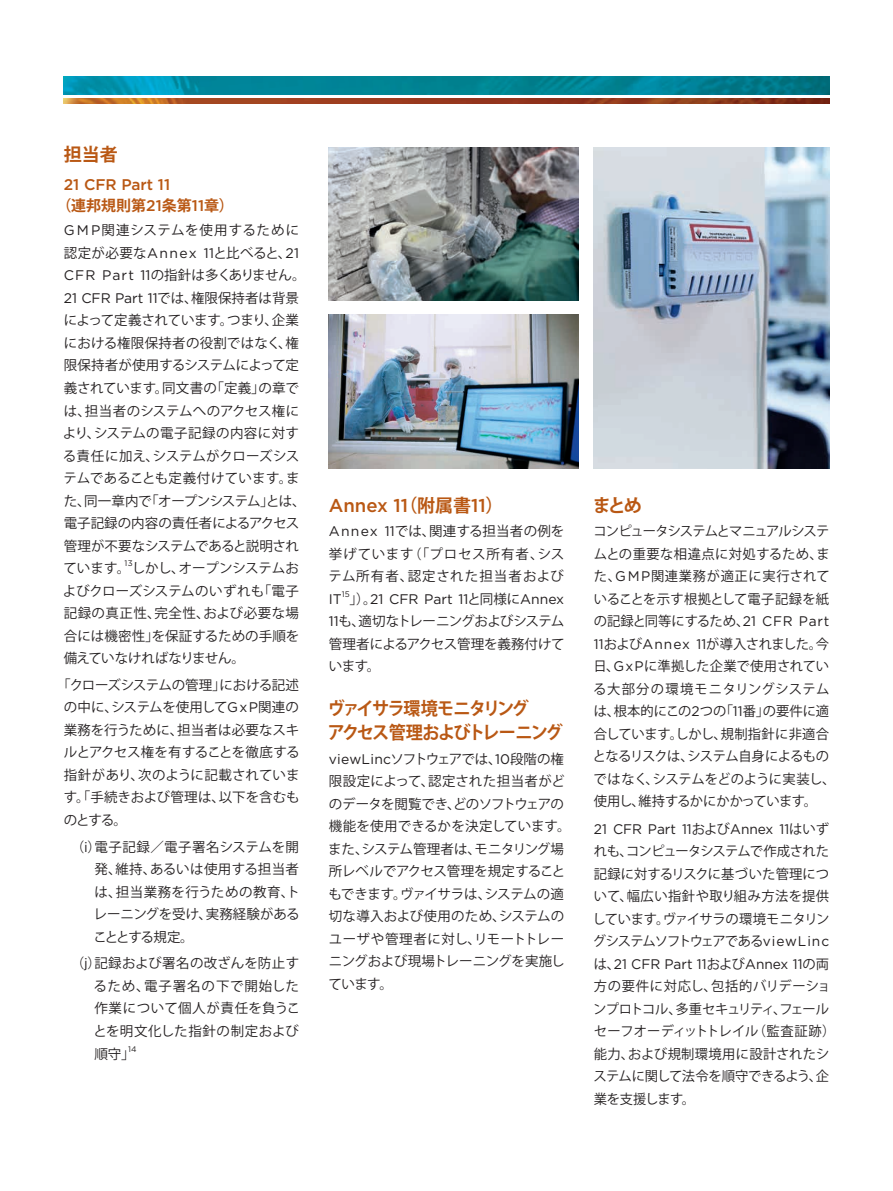
<style>
.page{position:relative;width:893px;height:1191px;background:#fff}
.page>*{position:absolute;margin:0;border:0;box-sizing:border-box;transform-origin:0 0}
.t1{font:500 18.6px "Gotham";color:#b95814}
.t2{font:700 18px/24px "Koz Go Pro";letter-spacing:-.09em;color:#b95814;scale:.95 1}
.t3{font:700 18px "Koz Go Pro";letter-spacing:-.09em;color:#b95814}
.t4{font:500 15.45px "Gotham";color:#b95814}
.t5{font:700 15px "Koz Go Pro";color:#b95814}
.t6{font:13.95px "Gotham";color:#231f20}
.t7{font:13.5px/22.5px "Koz Go Pro";color:#231f20;text-align:justify}
.t8{font:13.5px/22.5px "Koz Go Pro";letter-spacing:.02em;color:#231f20}
.t9{font:8.1px "Gotham";color:#231f20}
.s1{font-family:"Gotham";font-weight:500;font-size:15.45px}
.s2{font-family:"Gotham";font-size:13.95px}
.s3{font-family:"Koz Go Pro";font-size:13.5px}
.s4{font-family:"Koz Go Pro";font-weight:700;font-size:18px}
</style>
<div class="page">
<img style="left:64px;top:77px;width:765px;height:18px">
<img style="left:64px;top:98px;width:765px;height:6px">
<img style="left:329px;top:147px;width:249px;height:154px">
<img style="left:329px;top:314px;width:249px;height:155px">
<img style="left:594px;top:147px;width:235px;height:321px">
<h2 class="t3" style="left:64px;top:142px;width:55px">担当者</h2>
<p class="t4" style="left:64px;top:175px;width:108px">21 CFR Part 11</p>
<p class="t5" style="left:57px;top:196px;width:179px">（連邦規則第<span class="s1">21</span>条第<span class="s1">11</span>章）</p>
<p class="t8" style="left:64px;top:219px;width:243px"><span class="s2">GMP</span>関連システムを使用するために認定が必要な<span class="s2">Annex 11</span>と比べると、<span class="s2">21<br>CFR Part 11</span>の指針は多くありません。</p>
<p class="t6" style="left:64px;top:289px;width:237px">21 CFR Part 11<span class="s3">では、権限保持者は背景</span></p>
<p class="t7" style="left:63px;top:310px;width:244px;text-align:left">によって定義されています。つまり、企業における権限保持者の役割ではなく、権限保持者が使用するシステムによって定義されています。同文書の「定義」の章では、担当者のシステムへのアクセス権により、システムの電子記録の内容に対する責任に加え、システムがクローズシステムであることも定義付けています。また、同一章内で「オープンシステム」とは、電子記録の内容の責任者によるアクセス管理が不要なシステムであると説明されています。しかし、オープンシステムお</p>
<p class="t9" style="left:125px;top:558px;width:10px">13</p>
<p class="t7" style="left:63px;top:580px;width:238px">よびクローズシステムのいずれも「電子記録の真正性、完全性、および必要な場合には機密性」を保証するための手順を備えていなければなりません。</p>
<p class="t7" style="left:64px;top:674px;width:237px;text-indent:-6px">「クローズシステムの管理」における記述の中に、システムを使用して<span class="s2">GxP</span>関連の業務を行うために、担当者は必要なスキルとアクセス権を有することを徹底する指針があり、次のように記載されています。「手続きおよび管理は、以下を含むものとする。</p>
<p class="t7" style="left:93px;top:836px;width:208px;text-indent:-30px">　（<span class="s2">i</span>）電子記録／電子署名システムを開発、維持、あるいは使用する担当者は、担当業務を行うための教育、トレーニングを受け、実務経験があることとする規定。</p>
<p class="t7" style="left:93px;top:952px;width:208px;text-indent:-30px">　（<span class="s2">j</span>）記録および署名の改ざんを防止するため、電子署名の下で開始した作業について個人が責任を負うことを明文化した指針の制定および順守」</p>
<p class="t9" style="left:128px;top:1043px;width:10px">14</p>
<h1 class="t1" style="left:329px;top:493px;width:176px">Annex 11<span class="s4">（附属書</span>11<span class="s4">）</span></h1>
<p class="t7" style="left:329px;top:520px;width:237px"><span class="s2">Annex 11</span>では、関連する担当者の例を挙げています（「プロセス所有者、システム所有者、認定された担当者および</p>
<p class="t6" style="left:329px;top:589px;width:15px">IT</p>
<p class="t9" style="left:342px;top:589px;width:9px">15</p>
<p class="t6" style="left:349px;top:589px;width:216px"><span class="s3">」）。</span>21 CFR Part 11<span class="s3">と同様に</span>Annex</p>
<p class="t7" style="left:329px;top:610px;width:237px"><span class="s2">11</span>も、適切なトレーニングおよびシステム管理者によるアクセス管理を義務付けています。</p>
<h2 class="t2" style="left:328px;top:698px;width:249px">ヴァイサラ環境モニタリング<br>アクセス管理およびトレーニング</h2>
<p class="t7" style="left:328px;top:748px;width:244px;text-align:left"><span class="s2">viewLinc</span>ソフトウェアでは、<span class="s2">10</span>段階の権限設定によって、認定された担当者がどのデータを閲覧でき、どのソフトウェアの機能を使用できるかを決定しています。また、システム管理者は、モニタリング場所レベルでアクセス管理を規定することもできます。ヴァイサラは、システムの適切な導入および使用のため、システムのユーザや管理者に対し、リモートトレーニングおよび現場トレーニングを実施しています。</p>
<h2 class="t3" style="left:593px;top:493px;width:50px">まとめ</h2>
<p class="t7" style="left:593px;top:520px;width:244px;text-align:left">コンピュータシステムとマニュアルシステムとの重要な相違点に対処するため、また、<span class="s2">GMP</span>関連業務が適正に実行されていることを示す根拠として電子記録を紙の記録と同等にするため、<span class="s2">21 CFR Part<br>11</span>および<span class="s2">Annex 11</span>が導入されました。今日、<span class="s2">GxP</span>に準拠した企業で使用されている大部分の環境モニタリングシステムは、根本的にこの<span class="s2">2</span>つの「<span class="s2">11</span>番」の要件に適合しています。しかし、規制指針に非適合となるリスクは、システム自身によるものではなく、システムをどのように実装し、使用し、維持するかにかかっています。</p>
<p class="t6" style="left:594px;top:820px;width:237px">21 CFR Part 11<span class="s3">および</span>Annex 11<span class="s3">はいず</span></p>
<p class="t7" style="left:593px;top:840px;width:238px">れも、コンピュータシステムで作成された記録に対するリスクに基づいた管理について、幅広い指針や取り組み方法を提供しています。ヴァイサラの環境モニタリングシステムソフトウェアである<span class="s2">viewLinc</span></p>
<p class="t6" style="left:594px;top:955px;width:237px"><span class="s3">は、</span>21 CFR Part 11<span class="s3">および</span>Annex 11<span class="s3">の両</span></p>
<p class="t7" style="left:593px;top:975px;width:244px;text-align:left">方の要件に対応し、包括的バリデーションプロトコル、多重セキュリティ、フェールセーフオーディットトレイル（監査証跡）能力、および規制環境用に設計されたシステムに関して法令を順守できるよう、企業を支援します。</p>
</div>
